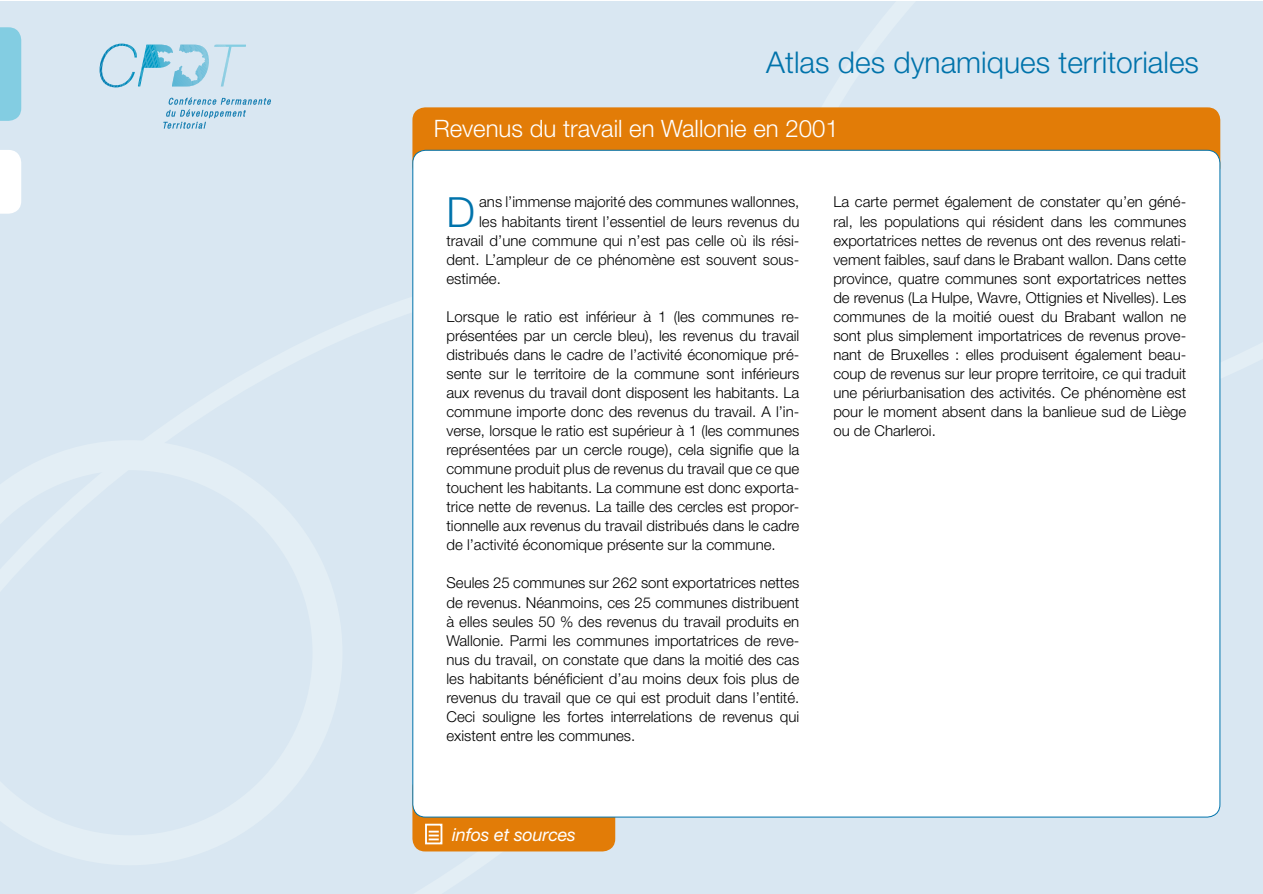
<style>
.page{position:relative;width:1263px;height:894px;background:#fff}
.page>*{position:absolute;margin:0;border:0;box-sizing:border-box;transform-origin:0 0}
.t1{font:300 41.7px "Helvetica Neue";color:#0073ab}
.t2{font:300 30px "Helvetica Neue";color:#0073ab}
.t3{font:300 24px "Helvetica Neue";color:#fff}
.t4{font:italic 18px "Helvetica Neue";letter-spacing:-.01em;color:#fff}
.t5{font:300 15px/19px "Helvetica Neue";color:#000;text-align:justify}
</style>
<div class="page">
<div style="left:0;top:1px;width:1263px;height:893px;background:#d9e7f2"></div>
<div style="left:412px;top:775px;width:203px;height:76px;background:#e27c07;border-radius:13px"></div>
<div style="left:412px;top:107px;width:808px;height:72px;background:#e27c07;border-radius:13px"></div>
<div style="left:0;top:27px;width:21px;height:94px;background:#83cde2"></div>
<svg style="left:0;top:150px;width:21px;height:64px"></svg>
<div style="left:413px;top:150px;width:807px;height:667px;background:#fff;border-radius:13px"></div>
<div style="left:425px;top:824px;width:17px;height:20px;border:2px solid #fff"></div>
<svg style="left:429px;top:831px;width:10px;height:9px"></svg>
<svg style="left:163px;top:98px;width:108px;height:31px"></svg>
<svg style="left:100px;top:44px;width:146px;height:43px"></svg>
<h2 class="t2" style="left:766px;top:51px;width:434px">Atlas des dynamiques territoriales</h2>
<h3 class="t3" style="left:434px;top:120px;width:407px">Revenus du travail en Wallonie en 2001</h3>
<h1 class="t1" style="left:446px;top:196px;width:30px">D</h1>
<p class="t5" style="left:479px;top:194px;width:322px">ans l’immense majorité des communes wallonnes,</p>
<p class="t5" style="left:479px;top:213px;width:322px">les habitants tirent l’essentiel de leurs revenus du</p>
<p class="t5" style="left:446px;top:232px;width:354px">travail d’une commune qui n’est pas celle où ils rési-</p>
<p class="t5" style="left:446px;top:251px;width:354px">dent. L’ampleur de ce phénomène est souvent sous-</p>
<p class="t5" style="left:446px;top:270px;width:56px">estimée.</p>
<p class="t5" style="left:446px;top:308px;width:354px">Lorsque le ratio est inférieur à 1 (les communes re&shy;présentées par un cercle bleu), les revenus du travail distribués dans le cadre de l’activité économique pré&shy;sente sur le territoire de la commune sont inférieurs aux revenus du travail dont disposent les habitants. La commune importe donc des revenus du travail. A l’in&shy;verse, lorsque le ratio est supérieur à 1 (les communes représentées par un cercle rouge), cela signifie que la commune produit plus de revenus du travail que ce que touchent les habitants. La commune est donc exporta&shy;trice nette de revenus. La taille des cercles est propor&shy;tionnelle aux revenus du travail distribués dans le cadre de l’activité économique présente sur la commune.</p>
<p class="t5" style="left:446px;top:575px;width:354px">Seules 25 communes sur 262 sont exportatrices nettes de revenus. Néanmoins, ces 25 communes distribuent à elles seules 50 % des revenus du travail produits en Wallonie. Parmi les communes importatrices de reve&shy;nus du travail, on constate que dans la moitié des cas les habitants bénéficient d’au moins deux fois plus de revenus du travail que ce qui est produit dans l’entité.<br>Ceci souligne les fortes interrelations de revenus qui existent entre les communes.</p>
<p class="t5" style="left:833px;top:194px;width:354px">La carte permet également de constater qu’en géné&shy;ral, les populations qui résident dans les communes exportatrices nettes de revenus ont des revenus relati&shy;vement faibles, sauf dans le Brabant wallon. Dans cette province, quatre communes sont exportatrices nettes de revenus (La Hulpe, Wavre, Ottignies et Nivelles). Les communes de la moitié ouest du Brabant wallon ne sont plus simplement importatrices de revenus prove&shy;nant de Bruxelles : elles produisent également beau&shy;coup de revenus sur leur propre territoire, ce qui traduit une périurbanisation des activités. Ce phénomène est pour le moment absent dans la banlieue sud de Liège ou de Charleroi.</p>
<p class="t4" style="left:452px;top:824px;width:125px">infos et sources</p>
</div>
